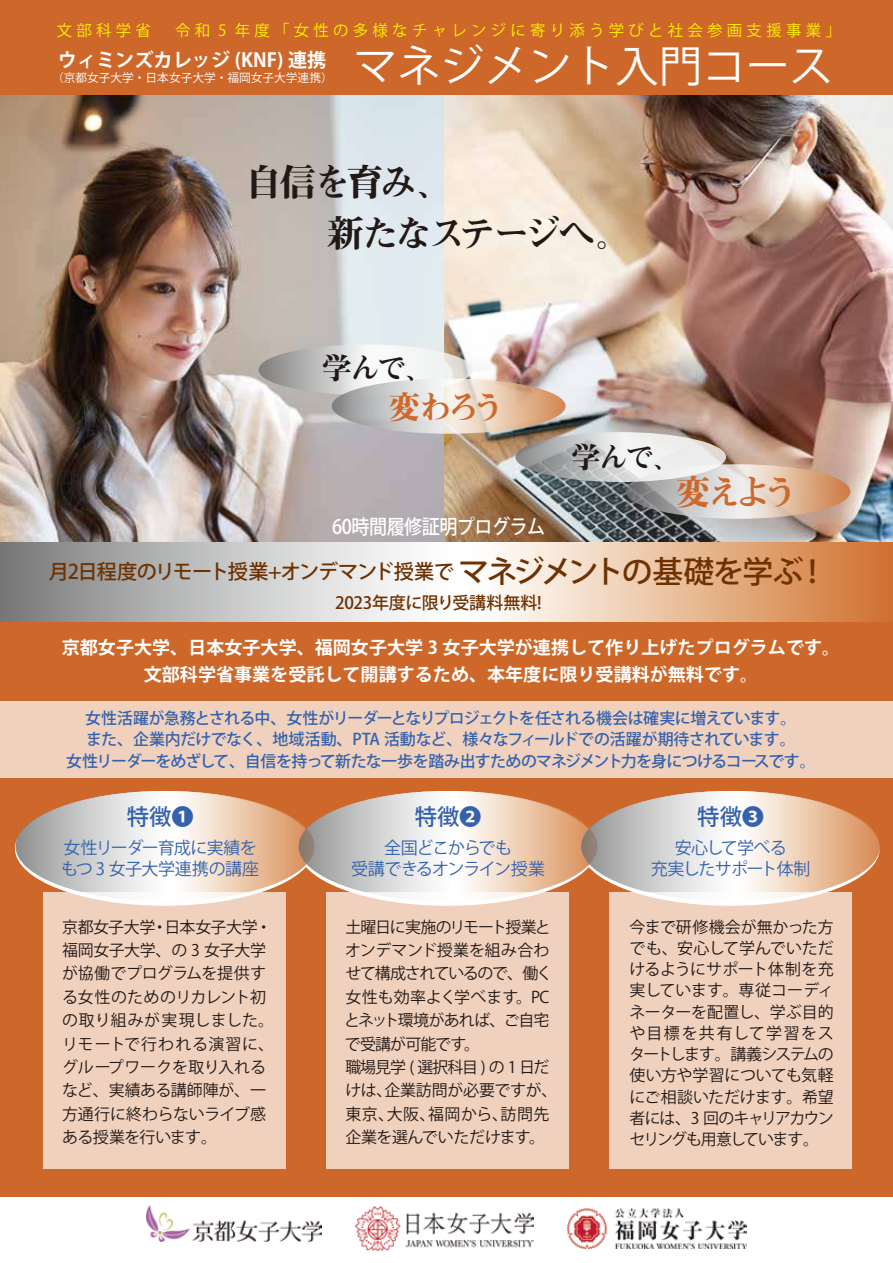
<style>
.page{position:relative;width:893px;height:1263px;background:#fff}
.page>*{position:absolute;margin:0;border:0;box-sizing:border-box;transform-origin:0 0}
.t1{font:43.65px "Koz Go Pr 6 N";color:#fff}
.t2{font:37.2px/51px "Midashi Min Pro MA31";letter-spacing:-.1em;color:#221815;text-align:center}
.t3{font:35.1px "Midashi Min Pro MA31";color:#cd682a}
.t4{font:32.25px "Midashi Min Pro MA31";color:#cd682a}
.t5{font:29.55px "Midashi Min Pro MA31";color:#221815}
.t6{font:29.1px "Midashi Min Pro MA31";color:#221815}
.t7{font:500 22.35px "Koz Go Pr 6 N";color:#3461ad}
.t8{font:500 20.25px "Koz Go Pr 6 N";letter-spacing:-.055em;color:#6e3202}
.t9{font:500 19.95px "Koz Go Pr 6 N";letter-spacing:-.025em;color:#fff;scale:.9 1}
.t10{font:700 19.2px "Koz Go Pr 6 N";color:#fff}
.t11{font:700 17.85px/27.3px "Koz Go Pr 6 N";color:#fff;text-align:center}
.t12{font:16.95px/21.3px "Koz Go Pr 6 N";letter-spacing:-.05em;color:#3461ad;text-align:center}
.t13{font:500 16.95px "Koz Go Pr 6 N";letter-spacing:-.02em;color:#6e3202}
.t14{font:15.9px/21.3px "Koz Go Pr 6 N";letter-spacing:-.035em;color:#221815}
.t15{font:500 15.9px/21.3px "Koz Go Pr 6 N";letter-spacing:-.045em;color:#3461ad;text-align:center}
.t16{font:15.9px/23.4px "Koz Go Pr 6 N";letter-spacing:-.015em;color:#221815}
.t17{font:15.45px "Koz Go Pr 6 N";letter-spacing:.275em;color:#fff100}
.t18{font:11.7px "Koz Go Pr 6 N";color:#fff}
.s1{font-size:30.9px}
</style>
<div class="page">
<div style="left:0;top:0;width:893px;height:95px;background:#cd682a"></div>
<svg style="left:0;top:541px;width:893px;height:81px"></svg>
<div style="left:0;top:622px;width:893px;height:575px;background:#cd682a"></div>
<img style="left:0;top:95px;width:893px;height:446px">
<svg style="left:626px;top:464px;width:224px;height:55px;background:#d3c1b4"></svg>
<svg style="left:515px;top:432px;width:211px;height:50px"></svg>
<svg style="left:259px;top:344px;width:214px;height:51px"></svg>
<svg style="left:332px;top:378px;width:234px;height:56px;background:#dacbbf"></svg>
<svg style="left:16px;top:791px;width:299px;height:110px;background:#e1d4c9"></svg>
<svg style="left:299px;top:791px;width:299px;height:110px;background:#e1d4c9"></svg>
<svg style="left:581px;top:791px;width:299px;height:110px;background:#e1d3c7"></svg>
<div style="left:43px;top:893px;width:243px;height:276px;background:#efd1be"></div>
<div style="left:326px;top:893px;width:243px;height:276px;background:#efd1be"></div>
<div style="left:609px;top:893px;width:242px;height:276px;background:#efd1be"></div>
<div style="left:0;top:702px;width:893px;height:76px;background:#efd1be"></div>
<img style="left:355px;top:1206px;width:179px;height:44px">
<img style="left:568px;top:1208px;width:178px;height:40px">
<img style="left:147px;top:1205px;width:174px;height:37px">
<p class="t17" style="left:57px;top:21px;width:785px">文部科学省　令和 5 年度「女性の多様なチャレンジに寄り添う学びと社会参画支援事業」</p>
<p class="t10" style="left:58px;top:49px;width:270px">ウィミンズカレッジ (KNF) 連携</p>
<p class="t18" style="left:52px;top:71px;width:282px">（京都女子大学・日本女子大学・福岡女子大学連携）</p>
<h1 class="t1" style="left:354px;top:41px;width:481px">マネジメント入門コース</h1>
<h2 class="t2" style="left:66px;top:153px;width:568px">自信を育み、<br>　　　　　　　新たなステージへ。</h2>
<h3 class="t5" style="left:322px;top:345px;width:114px">学んで、</h3>
<h3 class="t4" style="left:389px;top:382px;width:117px">変わろう</h3>
<p class="t9" style="left:332px;top:516px;width:238px">60時間履修証明プログラム</p>
<h3 class="t6" style="left:571px;top:434px;width:112px">学んで、</h3>
<h3 class="t3" style="left:676px;top:464px;width:124px">変えよう</h3>
<p class="t8" style="left:49px;top:560px;width:781px">月2日程度のリモート授業+オンデマンド授業で <span class="s1">マネジメントの基礎を学ぶ！</span></p>
<p class="t13" style="left:335px;top:593px;width:208px">2023年度に限り受講料無料!</p>
<p class="t11" style="left:62px;top:634px;width:780px">京都女子大学、日本女子大学、福岡女子大学 3 女子大学が連携して作り上げたプログラムです。文部科学省事業を受託して開講するため、本年度に限り受講料が無料です。</p>
<p class="t15" style="left:66px;top:708px;width:751px">女性活躍が急務とされる中、女性がリーダーとなりプロジェクトを任される機会は確実に増えています。<br>また、企業内だけでなく、地域活動、PTA 活動など、様々なフィールドでの活躍が期待されています。<br>女性リーダーをめざして、自信を持って新たな一歩を踏み出すためのマネジメント力を身につけるコースです。</p>
<h3 class="t7" style="left:127px;top:804px;width:68px">特徴❶</h3>
<p class="t12" style="left:61px;top:838px;width:199px;text-align:left">女性リーダー育成に実績をもつ 3 女子大学連携の講座</p>
<p class="t16" style="left:62px;top:915px;width:214px">京都女子大学・日本女子大学・福岡女子大学、の 3 女子大学が協働でプログラムを提供する女性のためのリカレント初の取り組みが実現しました。リモートで行われる演習に、グループワークを取り入れるなど、実績ある講師陣が、一方通行に終わらないライブ感ある授業を行います。</p>
<h3 class="t7" style="left:415px;top:804px;width:68px">特徴❷</h3>
<p class="t12" style="left:351px;top:838px;width:196px">全国どこからでも<br>受講できるオンライン授業</p>
<h3 class="t7" style="left:697px;top:804px;width:68px">特徴❸</h3>
<p class="t12" style="left:651px;top:838px;width:161px">安心して学べる<br>充実したサポート体制</p>
<p class="t14" style="left:344px;top:915px;width:215px;line-height:23.4px">土曜日に実施のリモート授業とオンデマンド授業を組み合わせて構成されているので、働く女性も効率よく学べます。PCとネット環境があれば、ご自宅で受講が可能です。<br>職場見学 ( 選択科目 ) の 1 日だけは、企業訪問が必要ですが、東京、大阪、福岡から、訪問先企業を選んでいただけます。</p>
<p class="t14" style="left:630px;top:916px;width:206px;text-align:justify">今まで研修機会が無かった方でも、安心して学んでいただけるようにサポート体制を充実しています。専従コーディネーターを配置し、学ぶ目的や目標を共有して学習をスタートします。講義システムの使い方や学習についても気軽にご相談いただけます。希望者には、3 回のキャリアカウンセリングも用意しています。</p>
</div>
